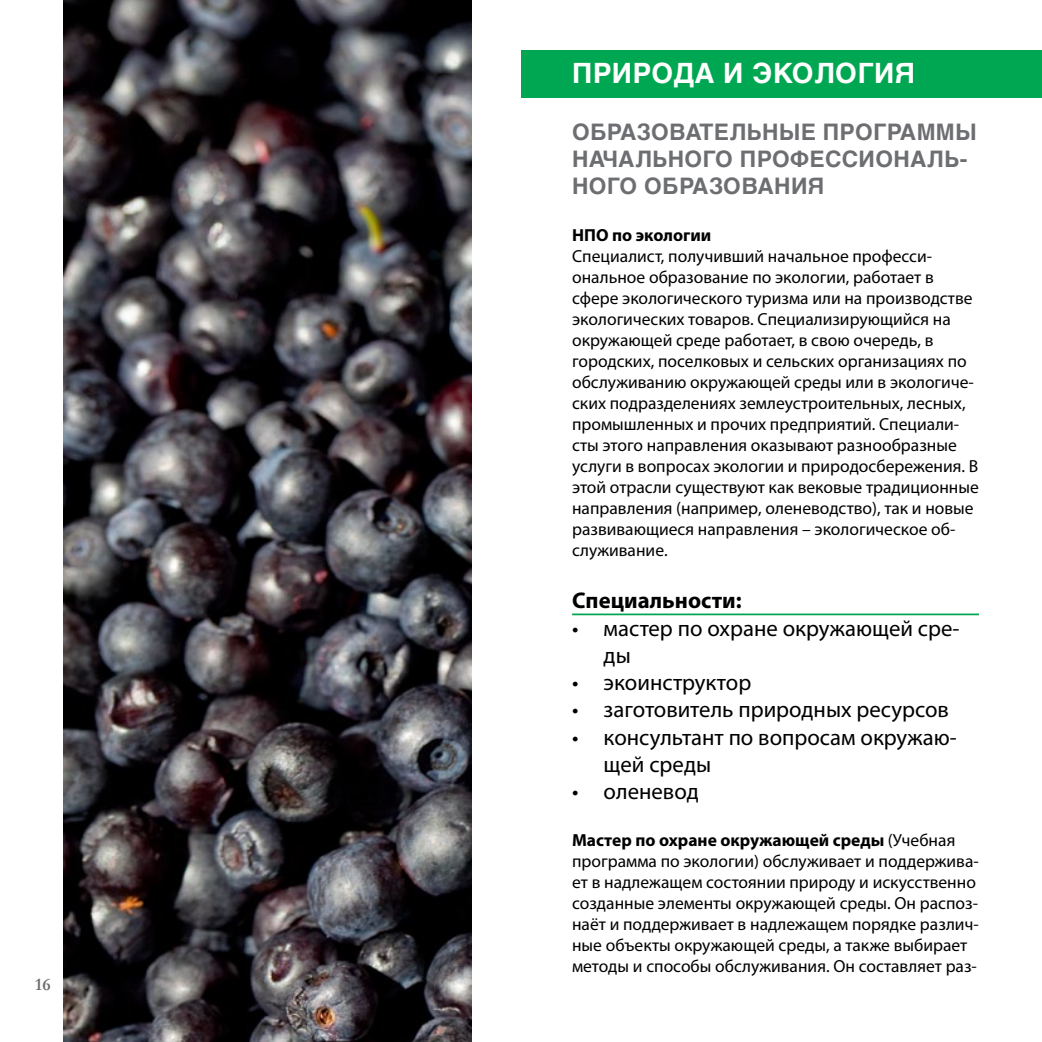
<style>
.page{position:relative;width:1042px;height:1042px;background:#fff}
.page>*{position:absolute;margin:0;border:0;box-sizing:border-box;transform-origin:0 0}
.t1{font:700 28px "Helvetica LTCYR";letter-spacing:.015em;color:#fffffe}
.t2{font:22.75px/27.3px "Myriad Pro";color:#000}
.t3{font:700 22.75px/27.3px "Helvetica LTCYR";letter-spacing:.015em;color:#6d6e71}
.t4{font:700 22.75px "Myriad Pro";color:#000}
.t5{font:17.5px/21px "Myriad Pro";color:#000}
.t6{font:700 17.5px "Myriad Pro";color:#000}
.t7{font:700 17.5px "Garamond";color:#6d6e71}
.s1{font-weight:700}
</style>
<div class="page">
<div style="left:521px;top:50px;width:521px;height:47px;background:#00a752"></div>
<hr style="left:572px;top:613px;width:407px;height:2px;background:#00a651">
<img style="left:63px;top:0;width:408px;height:1042px">
<p class="t7" style="left:35px;top:973px;width:17px">16</p>
<h1 class="t1" style="left:572px;top:57px;width:344px">ПРИРОДА И ЭКОЛОГИЯ</h1>
<h2 class="t3" style="left:572px;top:118px;width:406px">ОБРАЗОВАТЕЛЬНЫЕ ПРОГРАММЫ<br>НАЧАЛЬНОГО ПРОФЕССИОНАЛЬ-<br>НОГО ОБРАЗОВАНИЯ</h2>
<p class="t6" style="left:572px;top:223px;width:141px">НПО по экологии</p>
<p class="t5" style="left:572px;top:245px;width:408px">Специалист, получивший начальное професси&shy;ональное образование по экологии, работает в сфере экологического туризма или на производстве экологических товаров. Специализирующийся на окружающей среде работает, в свою очередь, в городских, поселковых и сельских организациях по обслуживанию окружающей среды или в экологиче&shy;ских подразделениях землеустроительных, лесных, промышленных и прочих предприятий. Специали&shy;сты этого направления оказывают разнообразные услуги в вопросах экологии и природосбережения. В этой отрасли существуют как вековые традиционные направления (например, оленеводство), так и новые развивающиеся направления – экологическое об&shy;служивание.</p>
<h2 class="t4" style="left:572px;top:586px;width:171px">Специальности:</h2>
<h2 class="t2" style="left:603px;top:614px;width:357px;text-indent:-32px">• мастер по охране окружающей сре&shy;ды</h2>
<h2 class="t2" style="left:572px;top:668px;width:181px">• экоинструктор</h2>
<h2 class="t2" style="left:572px;top:696px;width:378px">• заготовитель природных ресурсов</h2>
<h2 class="t2" style="left:603px;top:723px;width:355px;text-indent:-32px">• консультант по вопросам окружаю&shy;щей среды</h2>
<h2 class="t2" style="left:572px;top:778px;width:128px">• оленевод</h2>
<p class="t5" style="left:572px;top:829px;width:408px"><span class="s1">Мастер по охране окружающей среды</span> (Учебная программа по экологии) обслуживает и поддержива&shy;ет в надлежащем состоянии природу и искусственно созданные элементы окружающей среды. Он распоз&shy;наёт и поддерживает в надлежащем порядке различ&shy;ные объекты окружающей среды, а также выбирает методы и способы обслуживания. Он составляет раз-</p>
</div>
